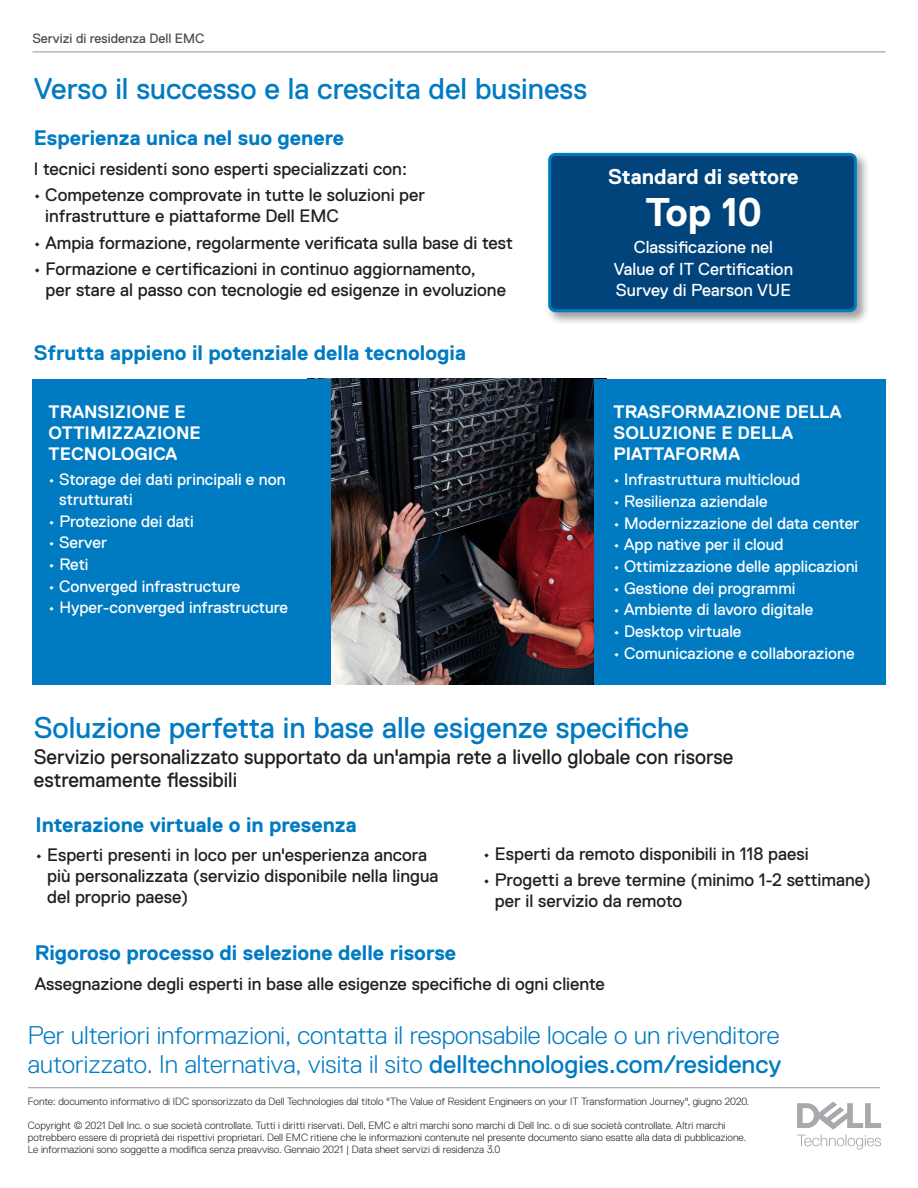
<style>
.page{position:relative;width:918px;height:1188px;background:#fff}
.page>*{position:absolute;margin:0;border:0;box-sizing:border-box;transform-origin:0 0}
.Body_Copy{font:700 40.05px "Dell Replica";color:#fff}
.Body_Copy-2{font:30px "Dell Replica";color:#007bc2}
.Body_Copy-3{font:300 25.5px/28.5px "Dell Replica";color:#007bc2}
.Body_Copy-4{font:700 21.3px "Dell Replica";letter-spacing:-.005em;color:#fff}
.Body_Copy-5{font:700 21px "Dell Replica";color:#007bc2}
.Body_Copy-6{font:21px/22.5px "Dell Replica";color:#231f20}
.Body_Copy-7{font:18px/21px "Dell Replica";color:#231f20}
.Body_Copy-8{font:700 18px/21px "Dell Replica";color:#fff}
.Body_Copy-9{font:17.4px/21.3px "Dell Replica";color:#fff;text-align:center}
.Body_Copy-10{font:16.5px/19.5px "Dell Replica";color:#fff}
.t1{font:13.5px "Dell Replica";color:#4b4c4d}
.Body_Copy-11{font:300 10.5px/12px "Dell Replica";color:#231f20}
.s1{font-weight:400}
</style>
<div class="page">
<img style="left:331px;top:379px;width:264px;height:305px">
<div style="left:545px;top:150px;width:325px;height:176px;background:#231f20;opacity:.45"></div>
<div style="left:550px;top:154px;width:305px;height:157px;background:#00447b;border-radius:6px"></div>
<div style="left:548px;top:153px;width:309px;height:159px;border:3px solid #007bc2;border-radius:6px"></div>
<hr style="left:32px;top:52px;width:854px;height:1px;background:#939598">
<hr style="left:28px;top:1087px;width:852px;height:1px;background:#939598">
<svg style="left:797px;top:1102px;width:84px;height:48px"></svg>
<div style="left:32px;top:379px;width:299px;height:305px;background:#007bc2"></div>
<div style="left:595px;top:379px;width:291px;height:305px;background:#007bc2"></div>
<p class="t1" style="left:32px;top:31px;width:174px">Servizi di residenza Dell EMC</p>
<p class="Body_Copy-2" style="left:34px;top:72px;width:555px">Verso il successo e la crescita del business</p>
<p class="Body_Copy-5" style="left:34px;top:126px;width:312px">Esperienza unica nel suo genere</p>
<p class="Body_Copy-7" style="left:34px;top:158px;width:375px">I tecnici residenti sono esperti specializzati con:</p>
<p class="Body_Copy-7" style="left:45px;top:185px;width:381px;text-indent:-12px">• Competenze comprovate in tutte le soluzioni per infrastrutture e piattaforme Dell EMC</p>
<p class="Body_Copy-7" style="left:34px;top:232px;width:481px">• Ampia formazione, regolarmente verificata sulla base di test</p>
<p class="Body_Copy-7" style="left:45px;top:258px;width:462px;text-indent:-12px">• Formazione e certificazioni in continuo aggiornamento, per stare al passo con tecnologie ed esigenze in evoluzione</p>
<p class="Body_Copy-5" style="left:34px;top:341px;width:434px">Sfrutta appieno il potenziale della tecnologia</p>
<p class="Body_Copy-8" style="left:49px;top:402px;width:154px">TRANSIZIONE E<br>OTTIMIZZAZIONE<br>TECNOLOGICA</p>
<p class="Body_Copy-10" style="left:59px;top:470px;width:228px;text-indent:-11px">• Storage dei dati principali e non strutturati</p>
<p class="Body_Copy-10" style="left:49px;top:511px;width:147px">• Protezione dei dati</p>
<p class="Body_Copy-10" style="left:49px;top:533px;width:60px">• Server</p>
<p class="Body_Copy-10" style="left:49px;top:555px;width:41px">• Reti</p>
<p class="Body_Copy-10" style="left:49px;top:576px;width:193px">• Converged infrastructure</p>
<p class="Body_Copy-10" style="left:49px;top:598px;width:241px">• Hyper-converged infrastructure</p>
<p class="Body_Copy-4" style="left:608px;top:165px;width:192px">Standard di settore</p>
<p class="Body_Copy" style="left:645px;top:190px;width:118px">Top 10</p>
<p class="Body_Copy-9" style="left:614px;top:237px;width:181px">Classificazione nel<br>Value of IT Certification<br>Survey di Pearson VUE</p>
<p class="Body_Copy-8" style="left:614px;top:402px;width:229px">TRASFORMAZIONE DELLA<br>SOLUZIONE E DELLA<br>PIATTAFORMA</p>
<p class="Body_Copy-10" style="left:614px;top:470px;width:188px">• Infrastruttura multicloud</p>
<p class="Body_Copy-10" style="left:614px;top:492px;width:156px">• Resilienza aziendale</p>
<p class="Body_Copy-10" style="left:614px;top:513px;width:247px">• Modernizzazione del data center</p>
<p class="Body_Copy-10" style="left:614px;top:535px;width:172px">• App native per il cloud</p>
<p class="Body_Copy-10" style="left:614px;top:557px;width:246px">• Ottimizzazione delle applicazioni</p>
<p class="Body_Copy-10" style="left:614px;top:578px;width:183px">• Gestione dei programmi</p>
<p class="Body_Copy-10" style="left:614px;top:600px;width:201px">• Ambiente di lavoro digitale</p>
<p class="Body_Copy-10" style="left:614px;top:622px;width:130px">• Desktop virtuale</p>
<p class="Body_Copy-10" style="left:614px;top:643px;width:243px">• Comunicazione e collaborazione</p>
<p class="Body_Copy-2" style="left:34px;top:711px;width:657px">Soluzione perfetta in base alle esigenze specifiche</p>
<p class="Body_Copy-6" style="left:34px;top:746px;width:701px">Servizio personalizzato supportato da un'ampia rete a livello globale con risorse estremamente flessibili</p>
<p class="Body_Copy-5" style="left:35px;top:813px;width:323px">Interazione virtuale o in presenza</p>
<p class="Body_Copy-7" style="left:47px;top:845px;width:393px;text-indent:-12px">• Esperti presenti in loco per un'esperienza ancora più personalizzata (servizio disponibile nella lingua del proprio paese)</p>
<p class="Body_Copy-7" style="left:483px;top:843px;width:327px">• Esperti da remoto disponibili in 118 paesi</p>
<p class="Body_Copy-7" style="left:495px;top:870px;width:378px;text-indent:-12px">• Progetti a breve termine (minimo 1-2 settimane) per il servizio da remoto</p>
<p class="Body_Copy-5" style="left:35px;top:941px;width:423px">Rigoroso processo di selezione delle risorse</p>
<p class="Body_Copy-7" style="left:35px;top:973px;width:572px">Assegnazione degli esperti in base alle esigenze specifiche di ogni cliente</p>
<p class="Body_Copy-3" style="left:28px;top:1021px;width:755px">Per ulteriori informazioni, contatta il responsabile locale o un rivenditore autorizzato. In alternativa, visita il sito <span class="s1">delltechnologies.com/residency</span></p>
<p class="Body_Copy-11" style="left:28px;top:1095px;width:723px">Fonte: documento informativo di IDC sponsorizzato da Dell Technologies dal titolo "The Value of Resident Engineers on your IT Transformation Journey", giugno 2020.</p>
<p class="Body_Copy-11" style="left:28px;top:1119px;width:720px">Copyright © 2021 Dell Inc. o sue società controllate. Tutti i diritti riservati. Dell, EMC e altri marchi sono marchi di Dell Inc. o di sue società controllate. Altri marchi potrebbero essere di proprietà dei rispettivi proprietari. Dell EMC ritiene che le informazioni contenute nel presente documento siano esatte alla data di pubblicazione.<br>Le informazioni sono soggette a modifica senza preavviso. Gennaio 2021 | Data sheet servizi di residenza 3.0</p>
</div>
